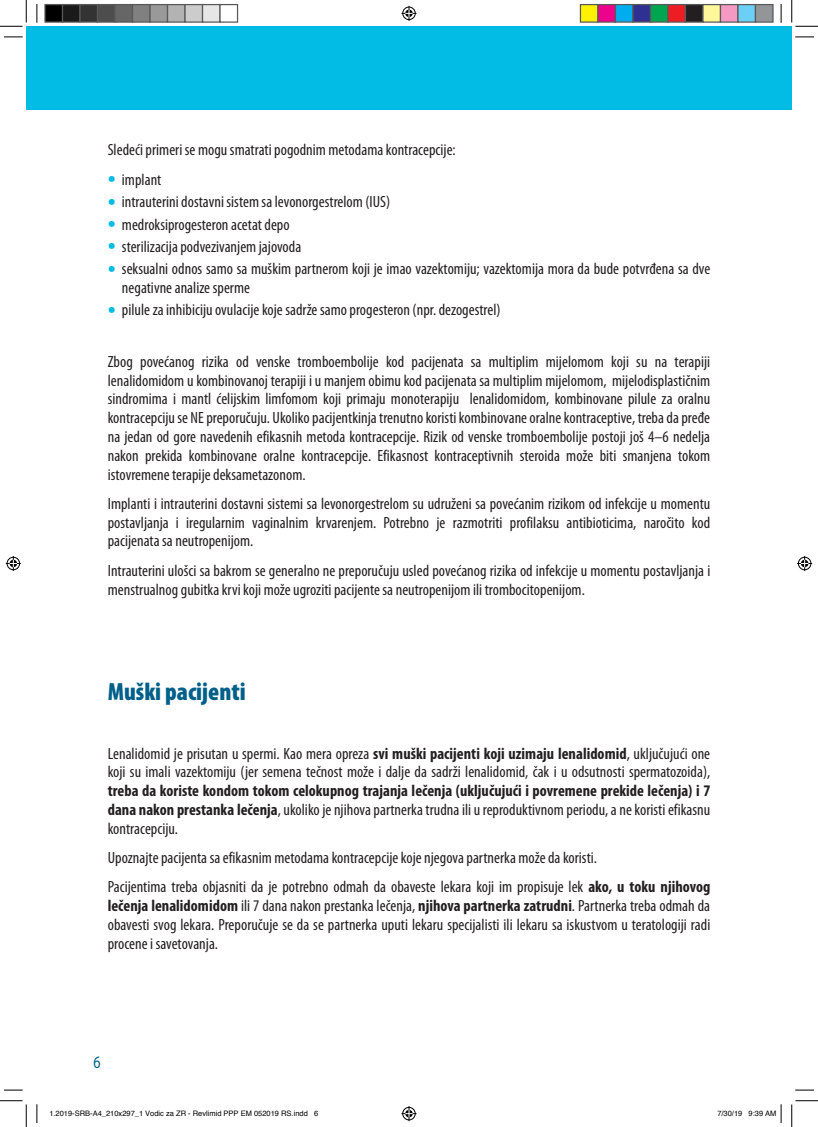
<style>
.page{position:relative;width:818px;height:1127px;background:#fff}
.page>*{position:absolute;margin:0;border:0;box-sizing:border-box;transform-origin:0 0}
.t1{font:900 condensed 25px "Myriad Pro";color:#006089}
.t2{font:17.5px "Myriad Pro";color:#006089;scale:.8 1}
.t3{font:condensed 16.25px/18.8px "Myriad Pro";color:#231f20}
.t4{font:700 condensed 16.25px/18.8px "Myriad Pro";color:#231f20;text-align:justify}
.t5{font:7.5px "Helvetica";color:#000}
.s1{font-size:31.25px;color:#02bce5}
.s2{font-weight:700}
.s3{font-weight:400}
</style>
<div class="page">
<div style="left:26px;top:26px;width:755px;height:84px;background:#02bce5"></div>
<div style="left:781px;top:26px;width:11px;height:84px;background:#02bce5"></div>
<svg style="left:4px;top:36px;width:19px;height:2px"></svg>
<svg style="left:795px;top:36px;width:19px;height:2px"></svg>
<svg style="left:4px;top:1089px;width:19px;height:1px"></svg>
<svg style="left:795px;top:1089px;width:19px;height:1px"></svg>
<svg style="left:36px;top:4px;width:2px;height:19px"></svg>
<svg style="left:36px;top:1104px;width:2px;height:18px"></svg>
<svg style="left:780px;top:4px;width:2px;height:19px"></svg>
<svg style="left:0;top:0;width:27px;height:27px"></svg>
<svg style="left:0;top:1100px;width:27px;height:26px"></svg>
<svg style="left:791px;top:0;width:27px;height:27px"></svg>
<svg style="left:791px;top:1100px;width:27px;height:26px"></svg>
<svg style="left:401px;top:6px;width:15px;height:15px"></svg>
<svg style="left:401px;top:1106px;width:15px;height:14px"></svg>
<svg style="left:6px;top:556px;width:15px;height:15px"></svg>
<svg style="left:797px;top:556px;width:15px;height:15px"></svg>
<div style="left:45px;top:5px;width:18px;height:17px;background:#000"></div>
<div style="left:44px;top:4px;width:19px;height:19px;border:1px solid #595959"></div>
<div style="left:63px;top:5px;width:17px;height:17px;background:#1a1a1a"></div>
<div style="left:62px;top:4px;width:19px;height:19px;border:1px solid #595959"></div>
<div style="left:80px;top:5px;width:18px;height:17px;background:#333"></div>
<div style="left:79px;top:4px;width:19px;height:19px;border:1px solid #595959"></div>
<div style="left:98px;top:5px;width:17px;height:17px;background:#4d4d4d"></div>
<div style="left:97px;top:4px;width:19px;height:19px;border:1px solid #595959"></div>
<div style="left:115px;top:5px;width:18px;height:17px;background:#666"></div>
<div style="left:114px;top:4px;width:19px;height:19px;border:1px solid #595959"></div>
<div style="left:133px;top:5px;width:17px;height:17px;background:#808080"></div>
<div style="left:132px;top:4px;width:19px;height:19px;border:1px solid #595959"></div>
<div style="left:150px;top:5px;width:18px;height:17px;background:#999"></div>
<div style="left:149px;top:4px;width:19px;height:19px;border:1px solid #595959"></div>
<div style="left:168px;top:5px;width:17px;height:17px;background:#b3b3b3"></div>
<div style="left:167px;top:4px;width:19px;height:19px;border:1px solid #595959"></div>
<div style="left:185px;top:5px;width:18px;height:17px;background:#ccc"></div>
<div style="left:184px;top:4px;width:19px;height:19px;border:1px solid #595959"></div>
<div style="left:203px;top:5px;width:17px;height:17px;background:#e6e6e6"></div>
<div style="left:202px;top:4px;width:19px;height:19px;border:1px solid #595959"></div>
<div style="left:219px;top:4px;width:19px;height:19px;border:1px solid #595959"></div>
<div style="left:580px;top:5px;width:18px;height:17px;background:#fff101"></div>
<div style="left:580px;top:4px;width:18px;height:19px;border:1px solid #595959"></div>
<div style="left:598px;top:5px;width:17px;height:17px;background:#ed028c"></div>
<div style="left:597px;top:4px;width:19px;height:19px;border:1px solid #595959"></div>
<div style="left:615px;top:5px;width:18px;height:17px;background:#00aeef"></div>
<div style="left:615px;top:4px;width:18px;height:19px;border:1px solid #595959"></div>
<div style="left:633px;top:5px;width:17px;height:17px;background:#2e3092"></div>
<div style="left:632px;top:4px;width:19px;height:19px;border:1px solid #595959"></div>
<div style="left:650px;top:5px;width:18px;height:17px;background:#00a54f"></div>
<div style="left:650px;top:4px;width:18px;height:19px;border:1px solid #595959"></div>
<div style="left:668px;top:5px;width:17px;height:17px;background:#ee1d23"></div>
<div style="left:667px;top:4px;width:19px;height:19px;border:1px solid #595959"></div>
<div style="left:685px;top:5px;width:18px;height:17px;background:#231f20"></div>
<div style="left:685px;top:4px;width:18px;height:19px;border:1px solid #595959"></div>
<div style="left:703px;top:5px;width:17px;height:17px;background:#fff79a"></div>
<div style="left:702px;top:4px;width:19px;height:19px;border:1px solid #595959"></div>
<div style="left:720px;top:5px;width:18px;height:17px;background:#f499c2"></div>
<div style="left:720px;top:4px;width:18px;height:19px;border:1px solid #595959"></div>
<div style="left:738px;top:5px;width:17px;height:17px;background:#6bcff6"></div>
<div style="left:737px;top:4px;width:19px;height:19px;border:1px solid #595959"></div>
<div style="left:755px;top:5px;width:18px;height:17px;background:#939598"></div>
<div style="left:755px;top:4px;width:18px;height:19px;border:1px solid #595959"></div>
<svg style="left:780px;top:1104px;width:2px;height:18px"></svg>
<p class="t3" style="left:108px;top:140px;width:349px">Sledeći primeri se mogu smatrati pogodnim metodama kontracepcije:</p>
<p class="t3" style="left:108px;top:170px;width:55px"><span class="s1">•</span> implant</p>
<p class="t3" style="left:108px;top:192px;width:284px"><span class="s1">•</span> intrauterini dostavni sistem sa levonorgestrelom (IUS)</p>
<p class="t3" style="left:108px;top:214px;width:183px"><span class="s1">•</span> medroksiprogesteron acetat depo</p>
<p class="t3" style="left:108px;top:237px;width:195px"><span class="s1">•</span> sterilizacija podvezivanjem jajovoda</p>
<p class="t3" style="left:122px;top:259px;width:590px;text-indent:-14px"><span class="s1">•</span> seksualni odnos samo sa muškim partnerom koji je imao vazektomiju; vazektomija mora da bude potvrđena sa dve negativne analize sperme</p>
<p class="t3" style="left:108px;top:300px;width:394px"><span class="s1">•</span> pilule za inhibiciju ovulacije koje sadrže samo progesteron (npr. dezogestrel)</p>
<p class="t3" style="left:108px;top:352px;width:604px;text-align:justify">Zbog povećanog rizika od venske tromboembolije kod pacijenata sa multiplim mijelomom koji su na terapiji lenalidomidom u kombinovanoj terapiji i u manjem obimu kod pacijenata sa multiplim mijelomom, mijelodisplastičnim sindromima i mantl ćelijskim limfomom koji primaju monoterapiju lenalidomidom, kombinovane pilule za oralnu kontracepciju se NE preporučuju. Ukoliko pacijentkinja trenutno koristi kombinovane oralne kontraceptive, treba da pređe na jedan od gore navedenih efikasnih metoda kontracepcije. Rizik od venske tromboembolije postoji još 4–6 nedelja nakon prekida kombinovane oralne kontracepcije. Efikasnost kontraceptivnih steroida može biti smanjena tokom istovremene terapije deksametazonom.</p>
<p class="t3" style="left:108px;top:494px;width:604px;text-align:justify">Implanti i intrauterini dostavni sistemi sa levonorgestrelom su udruženi sa povećanim rizikom od infekcije u momentu postavljanja i iregularnim vaginalnim krvarenjem. Potrebno je razmotriti profilaksu antibioticima, naročito kod pacijenata sa neutropenijom.</p>
<p class="t3" style="left:108px;top:560px;width:604px">Intrauterini ulošci sa bakrom se generalno ne preporučuju usled povećanog rizika od infekcije u momentu postavljanja i menstrualnog gubitka krvi koji može ugroziti pacijente sa neutropenijom ili trombocitopenijom.</p>
<h1 class="t1" style="left:108px;top:675px;width:140px">Muški pacijenti</h1>
<p class="t3" style="left:108px;top:743px;width:604px">Lenalidomid je prisutan u spermi. Kao mera opreza <span class="s2">svi muški pacijenti koji uzimaju lenalidomid</span>, uključujući one koji su imali vazektomiju (jer semena tečnost može i dalje da sadrži lenalidomid, čak i u odsutnosti spermatozoida),</p>
<p class="t4" style="left:108px;top:780px;width:604px">treba da koriste kondom tokom celokupnog trajanja lečenja (uključujući i povremene prekide lečenja) i 7 dana nakon prestanka lečenja<span class="s3">, ukoliko je njihova partnerka trudna ili u reproduktivnom periodu, a ne koristi efikasnu kontracepciju.</span></p>
<p class="t3" style="left:108px;top:842px;width:604px;line-height:29.4px">Upoznajte pacijenta sa efikasnim metodama kontracepcije koje njegova partnerka može da koristi.<br>Pacijentima treba objasniti da je potrebno odmah da obaveste lekara koji im propisuje lek <span class="s2">ako, u toku njihovog</span></p>
<p class="t3" style="left:108px;top:896px;width:604px;text-align:justify"><span class="s2">lečenja lenalidomidom</span> ili 7 dana nakon prestanka lečenja, <span class="s2">njihova partnerka zatrudni</span>. Partnerka treba odmah da obavesti svog lekara. Preporučuje se da se partnerka uputi lekaru specijalisti ili lekaru sa iskustvom u teratologiji radi procene i savetovanja.</p>
<p class="t2" style="left:93px;top:1050px;width:10px">6</p>
<p class="t5" style="left:49px;top:1106px;width:270px">1.2019-SRB-A4_210x297_1 Vodic za ZR - Revlimid PPP EM 052019 RS.indd 6</p>
<p class="t5" style="left:717px;top:1106px;width:61px">7/30/19 9:39 AM</p>
</div>
